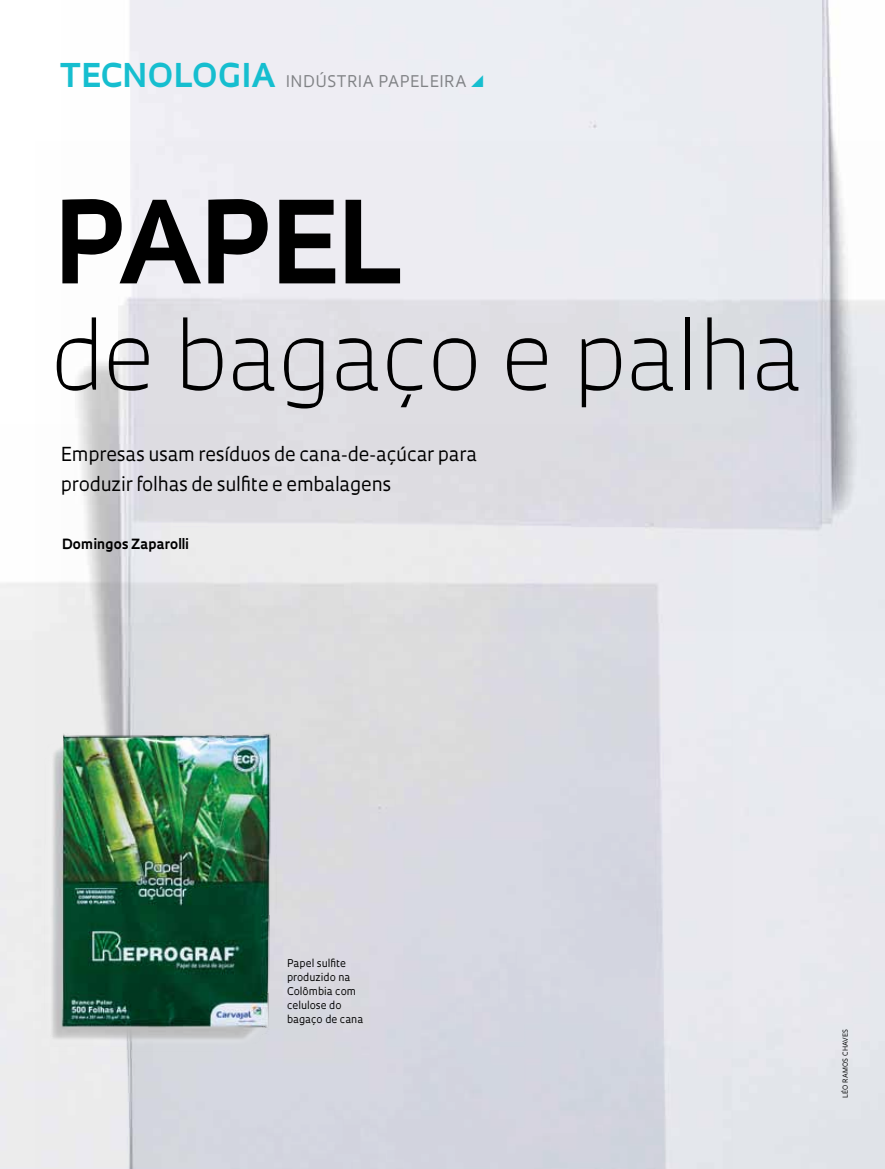
<style>
.page{position:relative;width:885px;height:1169px;background:#fff}
.page>*{position:absolute;margin:0;border:0;box-sizing:border-box;transform-origin:0 0}
.t1{font:700 111px "Oculum";letter-spacing:-.01em;color:#000}
.t2{font:300 89.85px "Oculum";letter-spacing:-.01em;color:#000}
.t3{font:18.75px/30.9px "Oculum";letter-spacing:-.01em;color:#000}
.t4{font:15.6px "Oculum";letter-spacing:.035em;color:#808285}
.t5{font:700 13.65px "Oculum";letter-spacing:-.005em;color:#000}
.t6{font:10.35px/14.1px "Oculum";color:#000}
.t7{font:6.75px "Oculum";letter-spacing:.02em;color:#000}
.s1{font-weight:700;font-size:31.95px;color:#16becf}
</style>
<div class="page">
<div style="left:130px;top:0;width:705px;height:142px;background:#ecedf3"></div>
<img style="left:35px;top:142px;width:850px;height:1026px">
<img style="left:36px;top:716px;width:241px;height:342px">
<svg style="left:471px;top:75px;width:12px;height:12px"></svg>
<p class="t4" style="left:60px;top:71px;width:408px"><span class="s1">tecnologia</span> Indústria papelei ra</p>
<h1 class="t1" style="left:51px;top:166px;width:352px">PAPEL</h1>
<h2 class="t2" style="left:51px;top:295px;width:754px">de bagaço e palha</h2>
<p class="t3" style="left:61px;top:437px;width:418px">Empresas usam resíduos de cana-de-açúcar para produzir folhas de sulfite e embalagens</p>
<p class="t5" style="left:62px;top:534px;width:128px">Domingos Zaparolli</p>
<p class="t6" style="left:287px;top:955px;width:78px">Papel sulfite produzido na<br>Colômbia com celulose do bagaço de cana</p>
<p class="t7" style="left:841px;top:1097px;width:70px;rotate:-90deg">léo ramos chaves</p>
</div>
